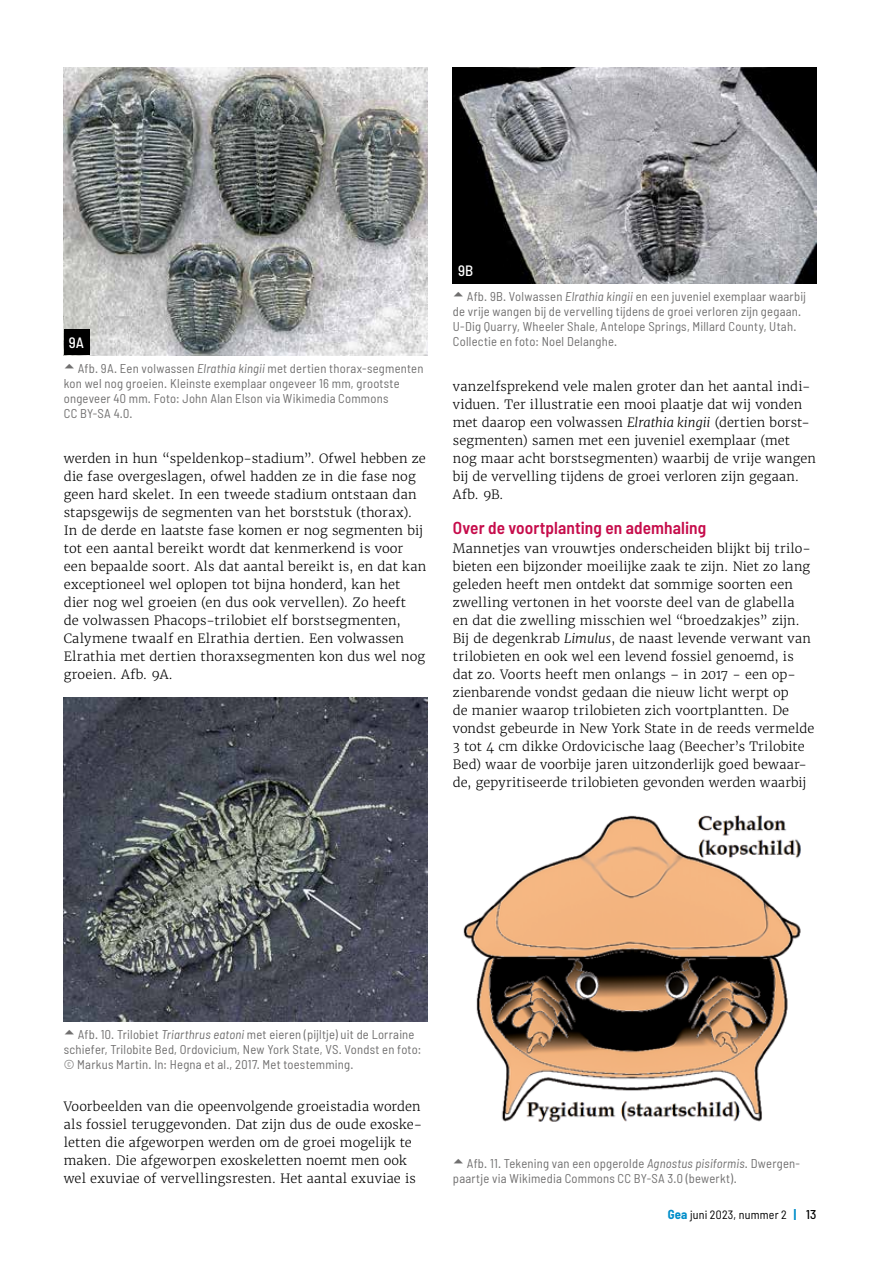
<style>
.page{position:relative;width:893px;height:1263px;background:#fff}
.page>*{position:absolute;margin:0;border:0;box-sizing:border-box;transform-origin:0 0}
.t1{font:600 semi-condensed 17.25px "Barlow";letter-spacing:.005em;color:#c60c4b}
.t2{font:500 semi-condensed 15px "Barlow";color:#fff}
.t3{font:300 12.75px/18px "Merriweather";letter-spacing:.01em;color:#000}
.t4{font:semi-condensed 12.75px/15px "Barlow";letter-spacing:.015em;color:#706f6f}
.t5{font:semi-condensed 12px "Barlow";letter-spacing:.02em;color:#000}
.s1{font-style:italic}
.s2{font-weight:700;font-size:12.75px;color:#008eca}
.s3{font-weight:500;font-size:12.75px}
</style>
<div class="page">
<img style="left:64px;top:67px;width:363px;height:288px">
<img style="left:453px;top:67px;width:363px;height:216px">
<div style="left:64px;top:330px;width:25px;height:25px;background:#000"></div>
<div style="left:453px;top:258px;width:25px;height:25px;background:#000"></div>
<img style="left:64px;top:697px;width:363px;height:324px">
<img style="left:463px;top:814px;width:338px;height:308px">
<p class="t2" style="left:458px;top:262px;width:17px">9B</p>
<p class="t4" style="left:453px;top:289px;width:354px;text-indent:14px">Afb. 9B. Volwassen <span class="s1">Elrathia kingii</span> en een juveniel exemplaar waarbij de vrije wangen bij de vervelling tijdens de groei verloren zijn gegaan.<br>U-Dig Quarry, Wheeler Shale, Antelope Springs, Millard County, Utah.</p>
<p class="t2" style="left:69px;top:334px;width:17px">9A</p>
<p class="t4" style="left:453px;top:334px;width:166px">Collectie en foto: Noel Delanghe.</p>
<p class="t4" style="left:64px;top:361px;width:361px;text-indent:14px">Afb. 9A. Een volwassen <span class="s1">Elrathia kingii</span> met dertien thorax-segmenten kon wel nog groeien. Kleinste exemplaar ongeveer 16 mm, grootste ongeveer 40 mm. Foto: John Alan Elson via Wikimedia Commons<br>CC BY-SA 4.0.</p>
<p class="t3" style="left:64px;top:450px;width:364px">werden in hun “speldenkop-stadium”. Ofwel hebben ze die fase overgeslagen, ofwel hadden ze in die fase nog geen hard skelet. In een tweede stadium ontstaan dan stapsgewijs de segmenten van het borststuk (thorax).<br>In de derde en laatste fase komen er nog segmenten bij tot een aantal bereikt wordt dat kenmerkend is voor een bepaalde soort. Als dat aantal bereikt is, en dat kan exceptioneel wel oplopen tot bijna honderd, kan het dier nog wel groeien (en dus ook vervellen). Zo heeft<br>de volwassen Phacops-trilobiet elf borstsegmenten, Calymene twaalf en Elrathia dertien. Een volwassen Elrathia met dertien thoraxsegmenten kon dus wel nog groeien. Afb. 9A.</p>
<p class="t3" style="left:453px;top:378px;width:365px">vanzelfsprekend vele malen groter dan het aantal indi&shy;viduen. Ter illustratie een mooi plaatje dat wij vonden met daarop een volwassen <span class="s1">Elrathia kingii</span> (dertien borst&shy;segmenten) samen met een juveniel exemplaar (met nog maar acht borstsegmenten) waarbij de vrije wangen bij de vervelling tijdens de groei verloren zijn gegaan.<br>Afb. 9B.</p>
<h1 class="t1" style="left:453px;top:517px;width:255px">Over de voortplanting en ademhaling</h1>
<p class="t3" style="left:453px;top:540px;width:363px">Mannetjes van vrouwtjes onderscheiden blijkt bij trilo&shy;bieten een bijzonder moeilijke zaak te zijn. Niet zo lang geleden heeft men ontdekt dat sommige soorten een zwelling vertonen in het voorste deel van de glabella<br>en dat die zwelling misschien wel “broedzakjes” zijn.<br>Bij de degenkrab <span class="s1">Limulus</span>, de naast levende verwant van trilobieten en ook wel een levend fossiel genoemd, is dat zo. Voorts heeft men onlangs – in 2017 - een op&shy;zienbarende vondst gedaan die nieuw licht werpt op<br>de manier waarop trilobieten zich voortplantten. De vondst gebeurde in New York State in de reeds vermelde 3 tot 4 cm dikke Ordovicische laag (Beecher’s Trilobite Bed) waar de voorbije jaren uitzonderlijk goed bewaar&shy;de, gepyritiseerde trilobieten gevonden werden waarbij</p>
<p class="t4" style="left:64px;top:1027px;width:359px;text-indent:14px">Afb. 10. Trilobiet <span class="s1">Triarthrus eatoni</span> met eieren (pijltje) uit de Lorraine schiefer, Trilobite Bed, Ordovicium, New York State, VS. Vondst en foto: © Markus Martin. In: Hegna et al., 2017. Met toestemming.</p>
<p class="t3" style="left:64px;top:1098px;width:360px">Voorbeelden van die opeenvolgende groeistadia worden als fossiel teruggevonden. Dat zijn dus de oude exoske&shy;letten die afgeworpen werden om de groei mogelijk te maken. Die afgeworpen exoskeletten noemt men ook wel exuviae of vervellingsresten. Het aantal exuviae is</p>
<p class="t4" style="left:453px;top:1156px;width:349px;text-indent:14px">Afb. 11. Tekening van een opgerolde <span class="s1">Agnostus pisiformis</span>. Dwergen&shy;paartje via Wikimedia Commons CC BY-SA 3.0 (bewerkt).</p>
<p class="t5" style="left:668px;top:1207px;width:150px"><span class="s2">Gea</span> juni 2023, nummer 2 <span class="s2">|</span> <span class="s3">13</span></p>
</div>
